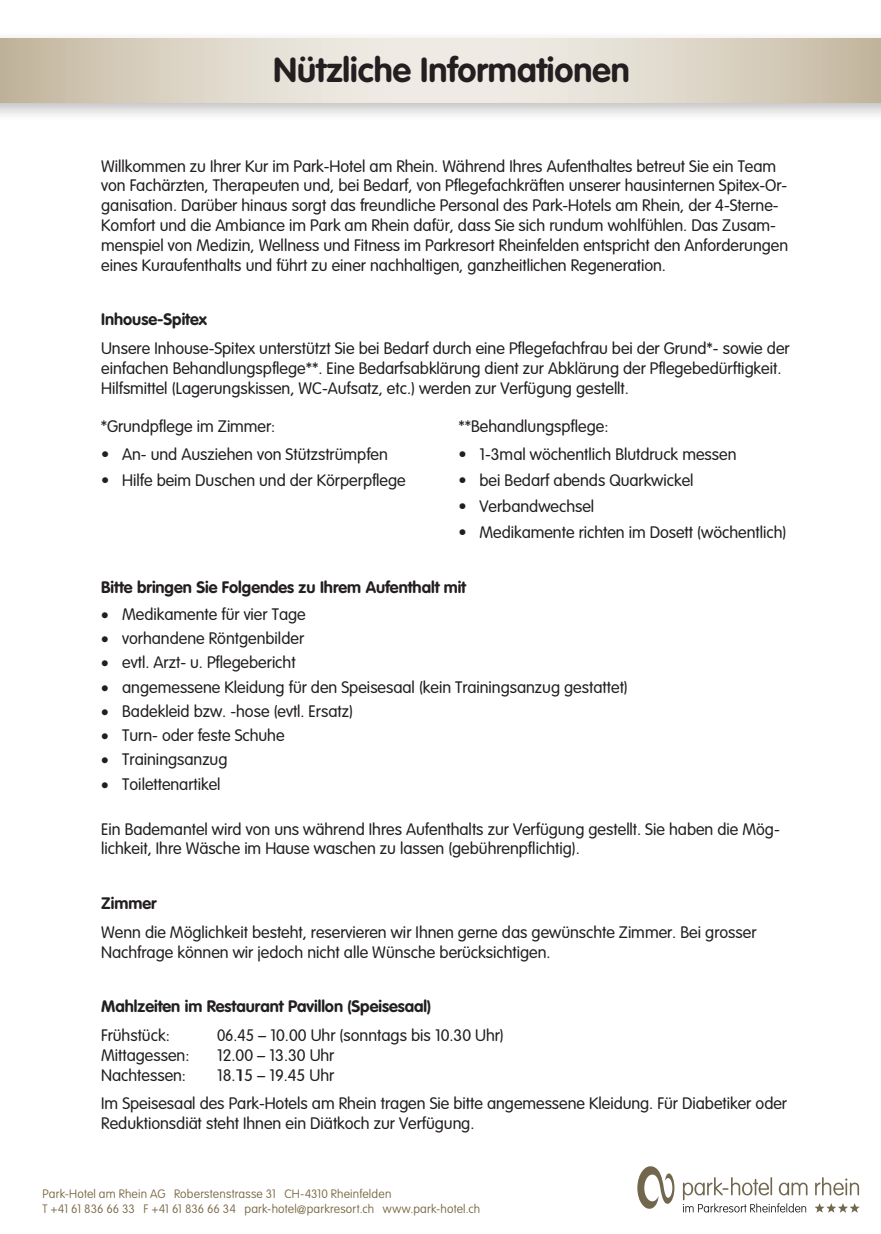
<style>
.page{position:relative;width:881px;height:1234px;background:#fff}
.page>*{position:absolute;margin:0;border:0;box-sizing:border-box;transform-origin:0 0}
.t1{font:700 34.2px "VAG Rounded LT Pro";color:#231f20}
.t2{font:300 16.35px/19.8px "VAG Rounded LT Pro";color:#231f20}
.t3{font:700 16.35px "VAG Rounded LT Pro";color:#231f20}
.t4{font:300 16.35px "VAG Rounded LT Pro";color:#231f20;scale:.94 1}
.t5{font:100 12px/15px "VAG Rounded LT Pro";letter-spacing:.015em;color:#766541}
</style>
<div class="page">
<div style="left:0;top:30px;width:880px;height:93px;background:#231f20;opacity:.3"></div>
<svg style="left:0;top:38px;width:880px;height:64px;background:#ded6c9"></svg>
<svg style="left:682px;top:1177px;width:125px;height:35px"></svg>
<svg style="left:815px;top:1177px;width:43px;height:18px"></svg>
<svg style="left:637px;top:1166px;width:37px;height:43px"></svg>
<svg style="left:814px;top:1203px;width:45px;height:9px"></svg>
<h1 class="t1" style="left:273px;top:49px;width:357px">Nützliche Informationen</h1>
<p class="t2" style="left:101px;top:156px;width:688px">Willkommen zu Ihrer Kur im Park-Hotel am Rhein. Während Ihres Aufenthaltes betreut Sie ein Team von Fachärzten, Therapeuten und, bei Bedarf, von Pflegefachkräften unserer hausinternen Spitex-Or&shy;ganisation. Darüber hinaus sorgt das freundliche Personal des Park-Hotels am Rhein, der 4-Sterne-Komfort und die Ambiance im Park am Rhein dafür, dass Sie sich rundum wohlfühlen. Das Zusam&shy;menspiel von Medizin, Wellness und Fitness im Parkresort Rheinfelden entspricht den Anforderungen eines Kuraufenthalts und führt zu einer nachhaltigen, ganzheitlichen Regeneration.</p>
<p class="t3" style="left:101px;top:309px;width:107px">Inhouse-Spitex</p>
<p class="t2" style="left:101px;top:339px;width:690px">Unsere Inhouse-Spitex unterstützt Sie bei Bedarf durch eine Pflegefachfrau bei der Grund*- sowie der einfachen Behandlungspflege**. Eine Bedarfsabklärung dient zur Abklärung der Pflegebedürftigkeit.<br>Hilfsmittel (Lagerungskissen, WC-Aufsatz, etc.) werden zur Verfügung gestellt.</p>
<p class="t2" style="left:101px;top:416px;width:176px">*Grundpflege im Zimmer:</p>
<p class="t2" style="left:458px;top:416px;width:152px">**Behandlungspflege:</p>
<p class="t2" style="left:101px;top:445px;width:288px">• An- und Ausziehen von Stützstrümpfen</p>
<p class="t2" style="left:101px;top:471px;width:306px">• Hilfe beim Duschen und der Körperpflege</p>
<p class="t2" style="left:458px;top:445px;width:279px">• 1-3mal wöchentlich Blutdruck messen</p>
<p class="t2" style="left:458px;top:471px;width:236px">• bei Bedarf abends Quarkwickel</p>
<p class="t2" style="left:458px;top:497px;width:137px">• Verbandwechsel</p>
<p class="t2" style="left:458px;top:522px;width:329px">• Medikamente richten im Dosett (wöchentlich)</p>
<p class="t3" style="left:101px;top:576px;width:366px">Bitte bringen Sie Folgendes zu Ihrem Aufenthalt mit</p>
<p class="t2" style="left:101px;top:604px;width:206px">• Medikamente für vier Tage</p>
<p class="t2" style="left:101px;top:629px;width:204px">• vorhandene Röntgenbilder</p>
<p class="t2" style="left:101px;top:653px;width:196px">• evtl. Arzt- u. Pflegebericht</p>
<p class="t2" style="left:101px;top:677px;width:528px">• angemessene Kleidung für den Speisesaal (kein Trainingsanzug gestattet)</p>
<p class="t2" style="left:101px;top:701px;width:253px">• Badekleid bzw. -hose (evtl. Ersatz)</p>
<p class="t2" style="left:101px;top:725px;width:185px">• Turn- oder feste Schuhe</p>
<p class="t2" style="left:101px;top:750px;width:128px">• Trainingsanzug</p>
<p class="t2" style="left:101px;top:774px;width:121px">• Toilettenartikel</p>
<p class="t2" style="left:101px;top:819px;width:680px">Ein Bademantel wird von uns während Ihres Aufenthalts zur Verfügung gestellt. Sie haben die Mög&shy;lichkeit, Ihre Wäsche im Hause waschen zu lassen (gebührenpflichtig).</p>
<p class="t3" style="left:101px;top:892px;width:57px">Zimmer</p>
<p class="t2" style="left:101px;top:922px;width:656px">Wenn die Möglichkeit besteht, reservieren wir Ihnen gerne das gewünschte Zimmer. Bei grosser<br>Nachfrage können wir jedoch nicht alle Wünsche berücksichtigen.</p>
<p class="t3" style="left:101px;top:995px;width:331px">Mahlzeiten im Restaurant Pavillon (Speisesaal)</p>
<p class="t2" style="left:101px;top:1025px;width:70px">Frühstück:</p>
<p class="t4" style="left:217px;top:1025px;width:306px">06.45 – 10.00 Uhr (sonntags bis 10.30 Uhr)</p>
<p class="t2" style="left:101px;top:1045px;width:90px">Mittagessen:</p>
<p class="t2" style="left:217px;top:1045px;width:119px">12.00 – 13.30 Uhr</p>
<p class="t2" style="left:101px;top:1065px;width:86px">Nachtessen:</p>
<p class="t2" style="left:101px;top:1060px;width:687px;line-height:28.8px;text-indent:116px">18.15 – 19.45 Uhr<br>Im Speisesaal des Park-Hotels am Rhein tragen Sie bitte angemessene Kleidung. Für Diabetiker oder</p>
<p class="t2" style="left:101px;top:1113px;width:374px">Reduktionsdiät steht Ihnen ein Diätkoch zur Verfügung.</p>
<p class="t5" style="left:43px;top:1186px;width:439px">Park-Hotel am Rhein AG Roberstenstrasse 31 CH-4310 Rheinfelden<br>T +41 61 836 66 33 F +41 61 836 66 34 park-hotel@parkresort.ch www.park-hotel.ch</p>
</div>
